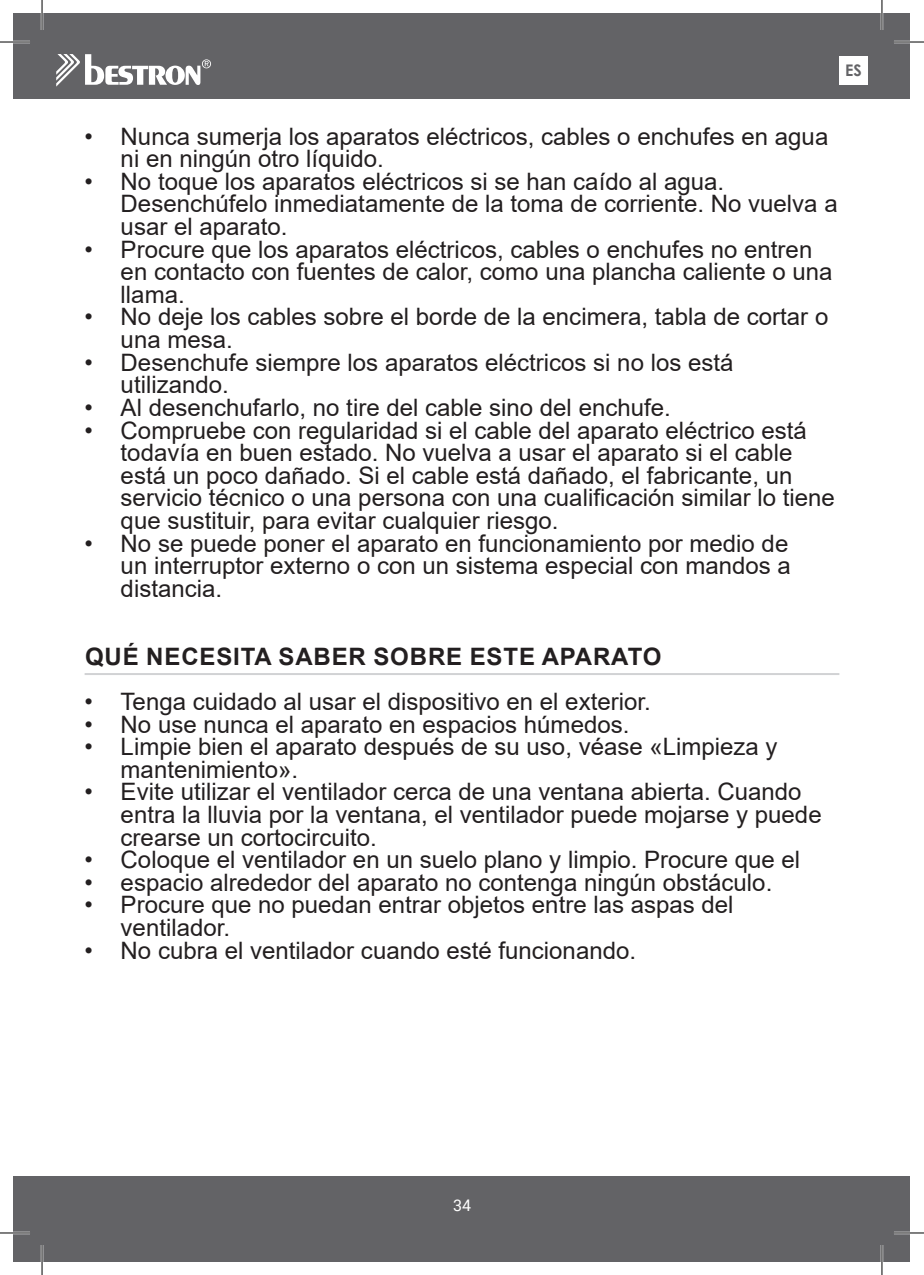
<style>
.page{position:relative;width:924px;height:1275px;background:#fff}
.page>*{position:absolute;margin:0;border:0;box-sizing:border-box;transform-origin:0 0}
.t1{font:24px/22.6px "Arial";color:#231f20}
.t2{font:700 24px "Arial";letter-spacing:.035em;color:#231f20}
.t3{font:16px "Roboto";color:#fff}
.t4{font:700 16px "Century Gothic";color:#636366}
</style>
<div class="page">
<div style="left:14px;top:14px;width:895px;height:85px;background:#636366"></div>
<div style="left:14px;top:1176px;width:895px;height:85px;background:#636366"></div>
<svg style="left:56px;top:54px;width:155px;height:33px"></svg>
<div style="left:839px;top:56px;width:28px;height:29px;background:#fff"></div>
<hr style="left:85px;top:673px;width:754px;height:2px;background:#d1d2d4">
<hr style="left:0;top:41px;width:30px;height:2px;background:#fff">
<hr style="left:893px;top:41px;width:30px;height:2px;background:#fff">
<hr style="left:0;top:1231px;width:30px;height:3px;background:#fff">
<hr style="left:893px;top:1231px;width:30px;height:3px;background:#fff">
<hr style="left:41px;top:0;width:2px;height:30px;background:#fff">
<hr style="left:41px;top:1245px;width:2px;height:30px;background:#fff">
<hr style="left:880px;top:0;width:2px;height:30px;background:#fff">
<hr style="left:880px;top:1245px;width:2px;height:30px;background:#fff">
<hr style="left:0;top:42px;width:30px;height:1px;background:#000">
<hr style="left:893px;top:42px;width:30px;height:1px;background:#000">
<hr style="left:0;top:1232px;width:30px;height:1px;background:#000">
<hr style="left:893px;top:1232px;width:30px;height:1px;background:#000">
<hr style="left:42px;top:0;width:1px;height:30px;background:#000">
<hr style="left:42px;top:1245px;width:1px;height:30px;background:#000">
<hr style="left:881px;top:0;width:1px;height:30px;background:#000">
<hr style="left:881px;top:1245px;width:1px;height:30px;background:#000">
<p class="t4" style="left:844px;top:65px;width:18px">ES</p>
<p class="t1" style="left:121px;top:127px;width:708px;text-indent:-36px">• Nunca sumerja los aparatos eléctricos, cables o enchufes en agua ni en ningún otro líquido.</p>
<p class="t1" style="left:121px;top:172px;width:718px;text-indent:-36px">• No toque los aparatos eléctricos si se han caído al agua.<br>Desenchúfelo inmediatamente de la toma de corriente. No vuelva a usar el aparato.</p>
<p class="t1" style="left:121px;top:240px;width:713px;text-indent:-36px">• Procure que los aparatos eléctricos, cables o enchufes no entren en contacto con fuentes de calor, como una plancha caliente o una llama.</p>
<p class="t1" style="left:121px;top:308px;width:708px;text-indent:-36px">• No deje los cables sobre el borde de la encimera, tabla de cortar o una mesa.</p>
<p class="t1" style="left:121px;top:353px;width:614px;text-indent:-36px">• Desenchufe siempre los aparatos eléctricos si no los está utilizando.</p>
<p class="t1" style="left:85px;top:398px;width:587px">• Al desenchufarlo, no tire del cable sino del enchufe.</p>
<p class="t1" style="left:121px;top:421px;width:715px;text-indent:-36px">• Compruebe con regularidad si el cable del aparato eléctrico está todavía en buen estado. No vuelva a usar el aparato si el cable está un poco dañado. Si el cable está dañado, el fabricante, un servicio técnico o una persona con una cualificación similar lo tiene que sustituir, para evitar cualquier riesgo.</p>
<p class="t1" style="left:121px;top:534px;width:671px;text-align:justify;text-indent:-36px">• No se puede poner el aparato en funcionamiento por medio de un interruptor externo o con un sistema especial con mandos a distancia.</p>
<p class="t2" style="left:85px;top:647px;width:577px">QUÉ NECESITA SABER SOBRE ESTE APARATO</p>
<p class="t1" style="left:85px;top:692px;width:567px">• Tenga cuidado al usar el dispositivo en el exterior.</p>
<p class="t1" style="left:85px;top:715px;width:546px">• No use nunca el aparato en espacios húmedos.</p>
<p class="t1" style="left:121px;top:737px;width:658px;text-indent:-36px">• Limpie bien el aparato después de su uso, véase «Limpieza y mantenimiento».</p>
<p class="t1" style="left:121px;top:783px;width:702px;text-indent:-36px">• Evite utilizar el ventilador cerca de una ventana abierta. Cuando entra la lluvia por la ventana, el ventilador puede mojarse y puede crearse un cortocircuito.</p>
<p class="t1" style="left:85px;top:850px;width:716px">• Coloque el ventilador en un suelo plano y limpio. Procure que el</p>
<p class="t1" style="left:85px;top:873px;width:689px">• espacio alrededor del aparato no contenga ningún obstáculo.</p>
<p class="t1" style="left:121px;top:896px;width:614px;text-indent:-36px">• Procure que no puedan entrar objetos entre las aspas del ventilador.</p>
<p class="t1" style="left:85px;top:941px;width:552px">• No cubra el ventilador cuando esté funcionando.</p>
<p class="t3" style="left:453px;top:1198px;width:19px">34</p>
</div>
